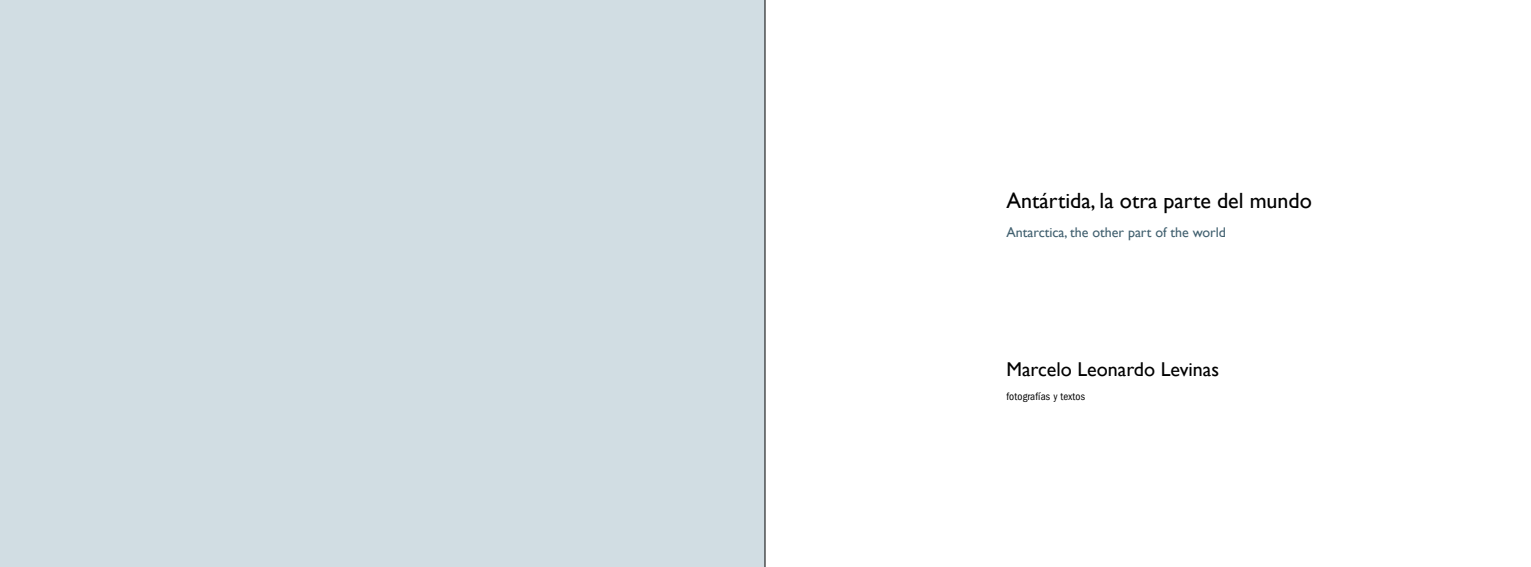
<style>
.page{position:relative;width:1531px;height:567px;background:#fff}
.page>*{position:absolute;margin:0;border:0;box-sizing:border-box;transform-origin:0 0}
.t1{font:22px "Gill Sans";color:#000}
.t2{font:20px "Gill Sans";color:#000}
.t3{font:14px "Gill Sans";color:#41606f}
.t4{font:condensed 11px "Franklin Gothic";letter-spacing:.015em;color:#000}
</style>
<div class="page">
<div style="left:0;top:0;width:765px;height:567px;background:#d1dde3"></div>
<h1 class="t1" style="left:1006px;top:188px;width:307px">Antártida, la otra parte del mundo</h1>
<p class="t3" style="left:1006px;top:224px;width:221px">Antarctica, the other part of the world</p>
<h2 class="t2" style="left:1006px;top:358px;width:214px">Marcelo Leonardo Levinas</h2>
<p class="t4" style="left:1006px;top:390px;width:80px">fotografías y textos</p>
</div>
